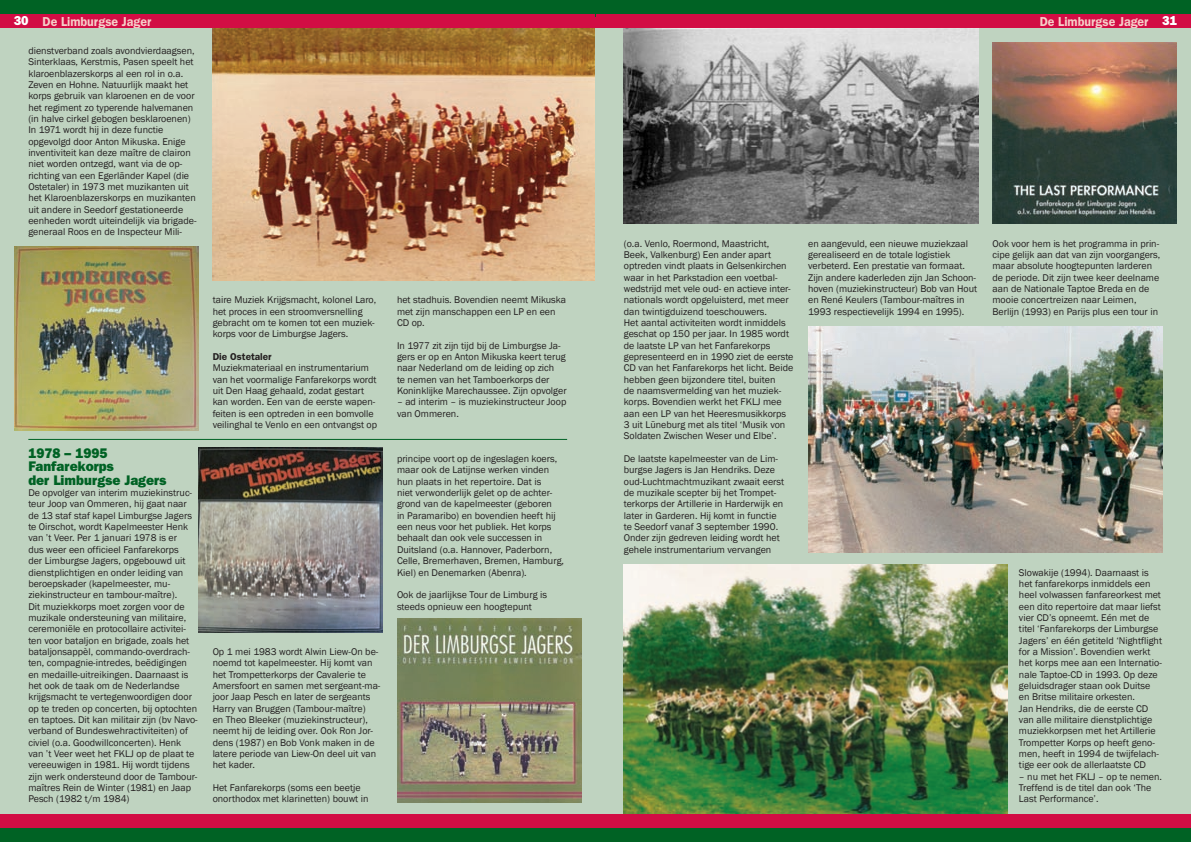
<style>
.page{position:relative;width:1191px;height:842px;background:#fff}
.page>*{position:absolute;margin:0;border:0;box-sizing:border-box;transform-origin:0 0}
.t1{font:800 14px/13.3px "Franklin Gothic";color:#006224;scale:.96 1}
.t2{font:600 13px "Franklin Gothic";color:#f6cfc9;scale:.95 1}
.t3{font:10px/11.3px "Franklin Gothic";color:#231f20}
.t4{font:600 10px "Franklin Gothic";color:#231f20}
.s1{font-weight:800;color:#fff}
</style>
<div class="page">
<div style="left:0;top:0;width:595px;height:17px;background:#006224"></div>
<div style="left:0;top:14px;width:595px;height:14px;background:#d20d44"></div>
<div style="left:0;top:825px;width:595px;height:17px;background:#006224"></div>
<div style="left:0;top:814px;width:595px;height:14px;background:#d20d44"></div>
<div style="left:595px;top:0;width:596px;height:17px;background:#006224"></div>
<div style="left:596px;top:14px;width:595px;height:14px;background:#d20d44"></div>
<div style="left:595px;top:825px;width:596px;height:17px;background:#006224"></div>
<div style="left:595px;top:814px;width:596px;height:14px;background:#d20d44"></div>
<div style="left:0;top:28px;width:595px;height:786px;background:#bfd3c0"></div>
<img style="left:213px;top:28px;width:382px;height:253px">
<img style="left:14px;top:247px;width:184px;height:184px">
<hr style="left:28px;top:439px;width:539px;height:1px;background:#006224">
<img style="left:198px;top:448px;width:185px;height:184px">
<img style="left:397px;top:618px;width:184px;height:184px">
<div style="left:595px;top:28px;width:596px;height:786px;background:#bfd3c0"></div>
<img style="left:624px;top:28px;width:354px;height:196px">
<img style="left:992px;top:43px;width:184px;height:181px">
<img style="left:624px;top:564px;width:383px;height:250px">
<img style="left:808px;top:326px;width:354px;height:227px">
<h2 class="t2" style="left:14px;top:13px;width:146px"><span class="s1">30</span> De Limburgse Jager</h2>
<h2 class="t2" style="left:1039px;top:13px;width:138px">De Limburgse Jager <span class="s1">31</span></h2>
<p class="t3" style="left:28px;top:45px;width:170px">dienstverband zoals avondvierdaagsen, Sinterklaas, Kerstmis, Pasen speelt het klaroenblazerskorps al een rol in o.a.<br>Zeven en Hohne. Natuurlijk maakt het korps gebruik van klaroenen en de voor het regiment zo typerende halvemanen (in halve cirkel gebogen besklaroenen)<br>In 1971 wordt hij in deze functie opgevolgd door Anton Mikuska. Enige inventiviteit kan deze maître de clairon niet worden ontzegd, want via de op&shy;richting van een Egerländer Kapel (die Ostetaler) in 1973 met muzikanten uit het Klaroenblazerskorps en muzikanten uit andere in Seedorf gestationeerde eenheden wordt uiteindelijk via brigade&shy;generaal Roos en de Inspecteur Mili-</p>
<h1 class="t1" style="left:28px;top:446px;width:145px">197 8 – 1995<br>Fanfarekorps<br>der Limburgse Jagers</h1>
<p class="t3" style="left:28px;top:487px;width:171px">De opvolger van interim muziekinstruc&shy;teur Joop van Ommeren, hij gaat naar de 13 staf staf kapel Limburgse Jagers te Oirschot, wordt Kapelmeester Henk van ’t Veer. Per 1 januari 1978 is er<br>dus weer een officieel Fanfarekorps<br>der Limburgse Jagers, opgebouwd uit dienstplichtigen en onder leiding van beroepskader (kapelmeester, mu&shy;ziekinstructeur en tambour-maître).<br>Dit muziekkorps moet zorgen voor de muzikale ondersteuning van militaire, ceremoniële en protocollaire activitei&shy;ten voor bataljon en brigade, zoals het bataljonsappèl, commando-overdrach&shy;ten, compagnie-intredes, beëdigingen en medaille-uitreikingen. Daarnaast is het ook de taak om de Nederlandse krijgsmacht te vertegenwoordigen door op te treden op concerten, bij optochten en taptoes. Dit kan militair zijn (bv Navo&shy;verband of Bundeswehractiviteiten) of civiel (o.a. Goodwillconcerten). Henk van ’t Veer weet het FKLJ op de plaat te vereeuwigen in 1981. Hij wordt tijdens zijn werk ondersteund door de Tambour&shy;maîtres Rein de Winter (1981) en Jaap Pesch (1982 t/m 1984)</p>
<p class="t3" style="left:213px;top:295px;width:165px">taire Muziek Krijgsmacht, kolonel Laro, het proces in een stroomversnelling gebracht om te komen tot een muziek&shy;korps voor de Limburgse Jagers.</p>
<p class="t4" style="left:213px;top:351px;width:61px">Die Ostetaler</p>
<p class="t3" style="left:213px;top:363px;width:166px">Muziekmateriaal en instrumentarium van het voormalige Fanfarekorps wordt uit Den Haag gehaald, zodat gestart kan worden. Een van de eerste wapen&shy;feiten is een optreden in een bomvolle veilinghal te Venlo en een ontvangst op</p>
<p class="t3" style="left:213px;top:646px;width:169px">Op 1 mei 1983 wordt Alwin Liew-On be&shy;noemd tot kapelmeester. Hij komt van het Trompetterkorps der Cavalerie te Amersfoort en samen met sergeant-ma&shy;joor Jaap Pesch en later de sergeants Harry van Bruggen (Tambour-maître)<br>en Theo Bleeker (muziekinstructeur), neemt hij de leiding over. Ook Ron Jor&shy;dens (1987) en Bob Vonk maken in de latere periode van Liew-On deel uit van het kader.</p>
<p class="t3" style="left:213px;top:782px;width:157px">Het Fanfarekorps (soms een beetje onorthodox met klarinetten) bouwt in</p>
<p class="t3" style="left:397px;top:295px;width:171px">het stadhuis. Bovendien neemt Mikuska met zijn manschappen een LP en een<br>CD op.</p>
<p class="t3" style="left:397px;top:340px;width:171px">In 1977 zit zijn tijd bij de Limburgse Ja&shy;gers er op en Anton Mikuska keert terug naar Nederland om de leiding op zich<br>te nemen van het Tamboerkorps der Koninklijke Marechaussee. Zijn opvolger</p>
<p class="t3" style="left:397px;top:397px;width:171px">– ad interim – is muziekinstructeur Joop van Ommeren.</p>
<p class="t3" style="left:397px;top:453px;width:169px">principe voort op de ingeslagen koers, maar ook de Latijnse werken vinden hun plaats in het repertoire. Dat is<br>niet verwonderlijk gelet op de achter&shy;grond van de kapelmeester (geboren<br>in Paramaribo) en bovendien heeft hij een neus voor het publiek. Het korps behaalt dan ook vele successen in Duitsland (o.a. Hannover, Paderborn, Celle, Bremerhaven, Bremen, Hamburg, Kiel) en Denemarken (Abenra).</p>
<p class="t3" style="left:397px;top:589px;width:151px">Ook de jaarlijkse Tour de Limburg is steeds opnieuw een hoogtepunt</p>
<p class="t3" style="left:624px;top:238px;width:171px">(o.a. Venlo, Roermond, Maastricht, Beek, Valkenburg) Een ander apart optreden vindt plaats in Gelsenkirchen waar in het Parkstadion een voetbal&shy;wedstrijd met vele oud- en actieve inter&shy;nationals wordt opgeluisterd, met meer dan twintigduizend toeschouwers.<br>Het aantal activiteiten wordt inmiddels geschat op 150 per jaar. In 1985 wordt de laatste LP van het Fanfarekorps gepresenteerd en in 1990 ziet de eerste CD van het Fanfarekorps het licht. Beide hebben geen bijzondere titel, buiten<br>de naamsvermelding van het muziek&shy;korps. Bovendien werkt het FKLJ mee aan een LP van het Heeresmusikkorps 3 uit Lüneburg met als titel ‘Musik von Soldaten Zwischen Weser und Elbe’.</p>
<p class="t3" style="left:624px;top:453px;width:162px">De laatste kapelmeester van de Lim&shy;burgse Jagers is Jan Hendriks. Deze oud-Luchtmachtmuzikant zwaait eerst de muzikale scepter bij het Trompet&shy;terkorps der Artillerie in Harderwijk en later in Garderen. Hij komt in functie te Seedorf vanaf 3 september 1990.<br>Onder zijn gedreven leiding wordt het gehele instrumentarium vervangen</p>
<p class="t3" style="left:808px;top:238px;width:171px">en aangevuld, een nieuwe muziekzaal gerealiseerd en de totale logistiek verbeterd. Een prestatie van formaat.<br>Zijn andere kaderleden zijn Jan Schoon&shy;hoven (muziekinstructeur) Bob van Hout en René Keulers (Tambour-maîtres in 1993 respectievelijk 1994 en 1995).</p>
<p class="t3" style="left:992px;top:238px;width:169px">Ook voor hem is het programma in prin&shy;cipe gelijk aan dat van zijn voorgangers, maar absolute hoogtepunten larderen de periode. Dit zijn twee keer deelname aan de Nationale Taptoe Breda en de mooie concertreizen naar Leimen, Berlijn (1993) en Parijs plus een tour in</p>
<p class="t3" style="left:1019px;top:567px;width:145px">Slowakije (1994). Daarnaast is het fanfarekorps inmiddels een heel volwassen fanfareorkest met een dito repertoire dat maar liefst vier CD’s opneemt. Eén met de titel ‘Fanfarekorps der Limburgse<br>Jagers’ en één getiteld ‘Nightflight for a Mission’. Bovendien werkt het korps mee aan een Internatio&shy;nale Taptoe-CD in 1993. Op deze geluidsdrager staan ook Duitse en Britse militaire orkesten.<br>Jan Hendriks, die de eerste CD van alle militaire dienstplichtige muziekkorpsen met het Artillerie<br>Trompetter Korps op heeft geno&shy;men, heeft in 1994 de twijfelach&shy;tige eer ook de allerlaatste CD</p>
<p class="t3" style="left:1019px;top:771px;width:145px">– nu met het FKLJ – op te nemen.<br>Treffend is de titel dan ook ‘The<br>Last Performance’.</p>
</div>
